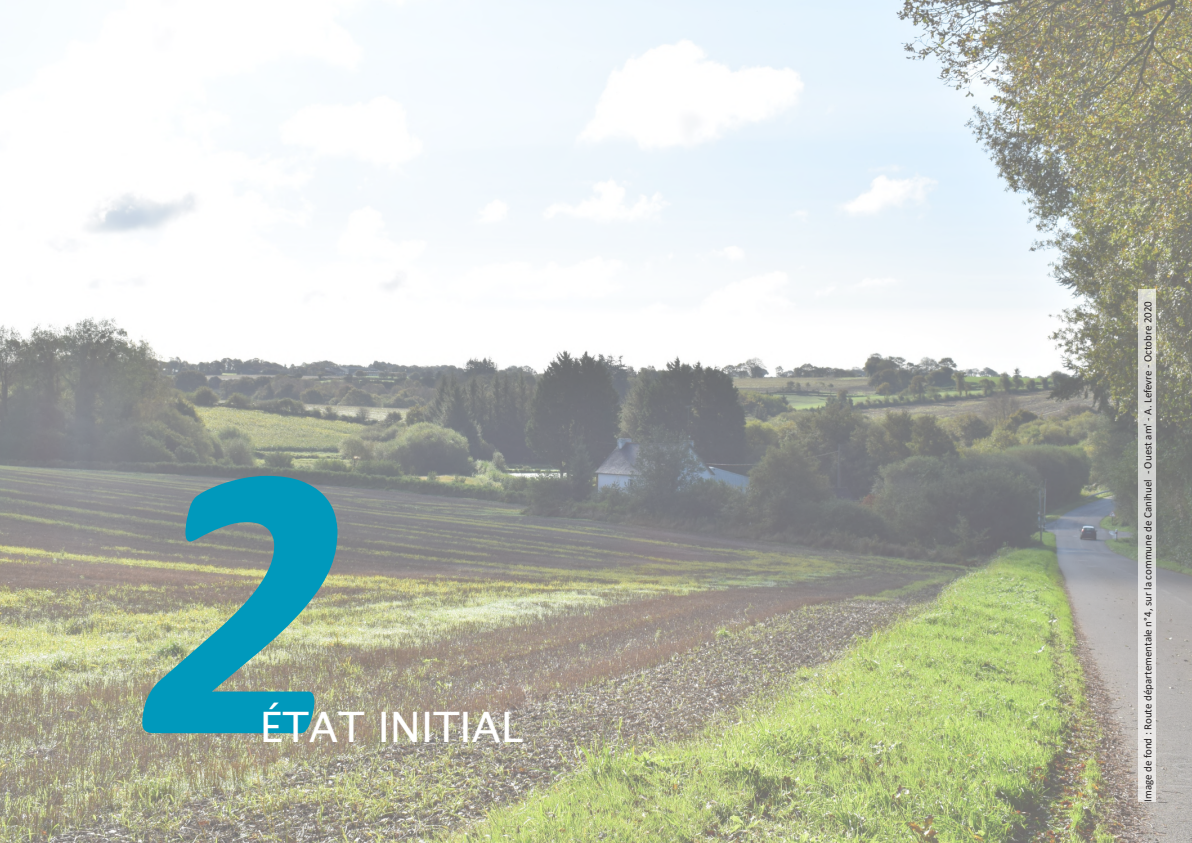
<style>
.page{position:relative;width:1192px;height:843px;background:#fff}
.page>*{position:absolute;margin:0;border:0;box-sizing:border-box;transform-origin:0 0}
.Numero_N0{font:italic 700 400px "Calibri";color:#0099bc}
.t1{font:42px "Lucida Sans Unicode";color:#fff}
.t2{font:11px "Calibri";color:#231f20}
</style>
<div class="page">
<img style="left:0;top:0;width:1192px;height:843px">
<svg style="left:1138px;top:289px;width:18px;height:513px;background:#dcdcd9"></svg>
<p class="Numero_N0" style="left:140px;top:317px;width:204px">2</p>
<p class="t1" style="left:260px;top:694px;width:265px">ÉTAT INITIAL</p>
<p class="t2" style="left:1140px;top:802px;width:502px;rotate:-90deg">Image de fond : Route départementale n°4, sur la commune de Canihuel - Ouest am' - A. Lefevre - Octobre 2020</p>
</div>
